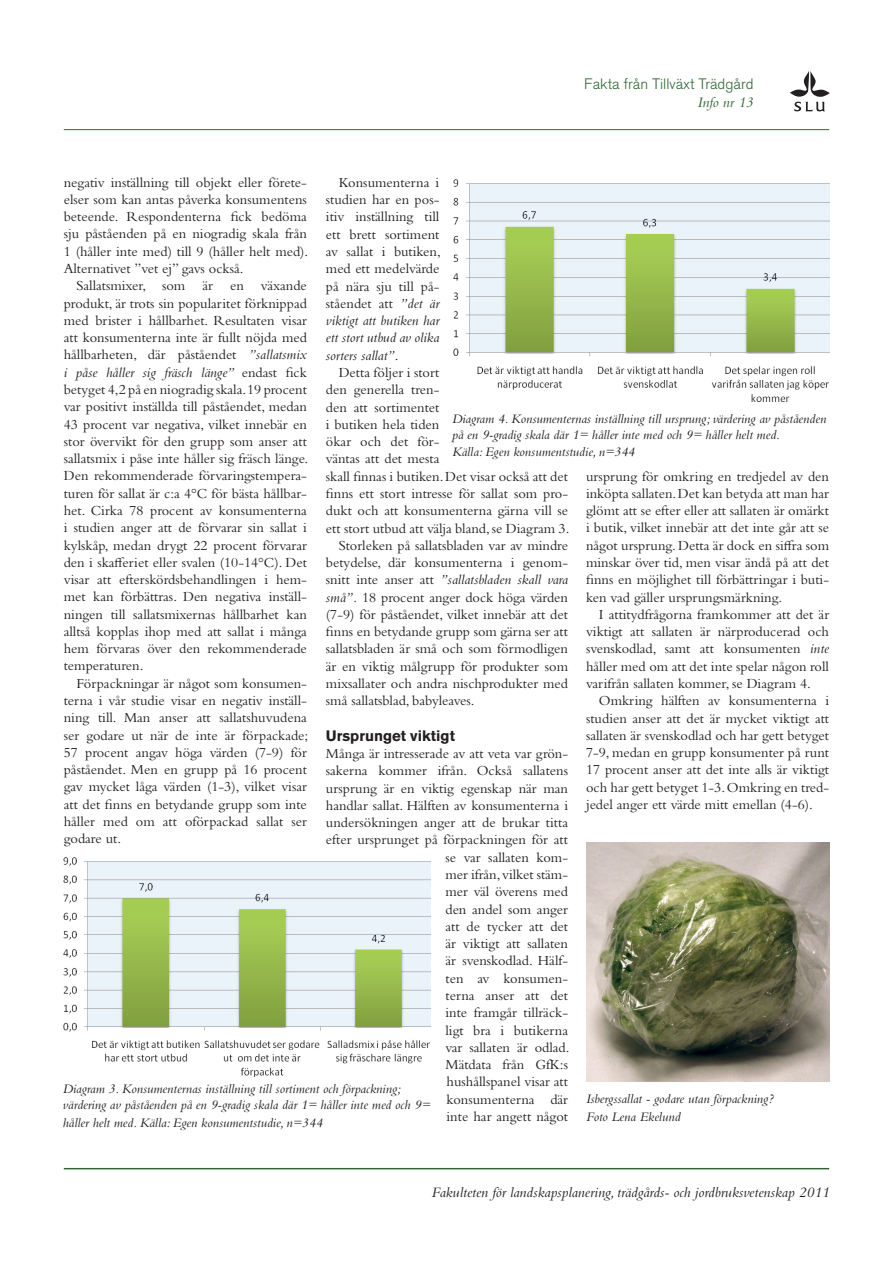
<style>
.page{position:relative;width:893px;height:1263px;background:#fff}
.page>*{position:absolute;margin:0;border:0;box-sizing:border-box;transform-origin:0 0}
.t1{font:italic 15px "Bembo";color:#231f20}
.t2{font:300 15px "Akzidenz Grotesk BQ";color:#316634}
.t3{font:700 15px "Akzidenz Grotesk BE";color:#231f20}
.t4{font:italic 15px "Bembo";color:#316634}
.t5{font:14.4px/17.2px "Bembo Std";color:#231f20;text-align:justify}
.t6{font:italic 14.4px "Bembo Std";color:#231f20}
.t7{font:italic 13.5px/16.2px "Bembo Std";color:#231f20}
.s1{font-style:italic}
.s2{font-style:normal}
</style>
<div class="page">
<svg style="left:790px;top:71px;width:40px;height:40px"></svg>
<hr style="left:64px;top:1168px;width:765px;height:1px;background:#316634">
<hr style="left:64px;top:129px;width:765px;height:1px;background:#316634">
<img style="left:586px;top:842px;width:243px;height:239px">
<img style="left:63px;top:858px;width:368px;height:219px">
<img style="left:453px;top:180px;width:377px;height:221px">
<p class="t2" style="left:584px;top:76px;width:171px">Fakta från Tillväxt Trädgård</p>
<p class="t4" style="left:697px;top:94px;width:57px">Info nr 13</p>
<p class="t5" style="left:64px;top:173px;width:246px">negativ inställning till objekt eller förete&shy;elser som kan antas påverka konsumentens beteende. Respondenterna fick bedöma sju påståenden på en niogradig skala från 1 (håller inte med) till 9 (håller helt med).<br>Alternativet ”vet ej” gavs också.</p>
<p class="t5" style="left:64px;top:277px;width:246px;text-indent:13px">Sallatsmixer, som är en växande produkt, är trots sin popularitet förknippad med brister i hållbarhet. Resultaten visar att konsumenterna inte är fullt nöjda med hållbarheten, där påståendet <span class="s1">”sallatsmix i påse håller sig fräsch länge”</span> endast fick betyget 4,2 på en niogradig skala. 19 procent var positivt inställda till påståendet, medan 43 procent var negativa, vilket innebär en stor övervikt för den grupp som anser att sallatsmix i påse inte håller sig fräsch länge.<br>Den rekommenderade förvaringstempera&shy;turen för sallat är c:a 4°C för bästa hållbar&shy;het. Cirka 78 procent av konsumenterna i studien anger att de förvarar sin sallat i kylskåp, medan drygt 22 procent förvarar den i skafferiet eller svalen (10-14°C). Det visar att efterskördsbehandlingen i hem&shy;met kan förbättras. Den negativa inställ&shy;ningen till sallatsmixernas hållbarhet kan alltså kopplas ihop med att sallat i många hem förvaras över den rekommenderade temperaturen.</p>
<p class="t5" style="left:64px;top:674px;width:246px;text-indent:13px">Förpackningar är något som konsumen&shy;terna i vår studie visar en negativ inställ&shy;ning till. Man anser att sallatshuvudena ser godare ut när de inte är förpackade; 57 procent angav höga värden (7-9) för påståendet. Men en grupp på 16 procent gav mycket låga värden (1-3), vilket visar att det finns en betydande grupp som inte håller med om att oförpackad sallat ser godare ut.</p>
<p class="t5" style="left:326px;top:173px;width:116px;text-indent:13px">Konsumenterna i studien har en pos&shy;itiv inställning till ett brett sortiment av sallat i butiken, med ett medelvärde på nära sju till på&shy;ståendet att <span class="s1">”det är viktigt att butiken har ett stort utbud av olika sorters sallat”</span>.</p>
<p class="t5" style="left:339px;top:364px;width:102px">Detta följer i stort</p>
<p class="t5" style="left:326px;top:381px;width:115px">den generella tren-</p>
<p class="t5" style="left:326px;top:398px;width:115px">den att sortimentet</p>
<p class="t5" style="left:326px;top:415px;width:115px">i butiken hela tiden</p>
<p class="t5" style="left:326px;top:433px;width:115px">ökar och det för-</p>
<p class="t5" style="left:326px;top:450px;width:115px">väntas att det mesta</p>
<p class="t5" style="left:326px;top:467px;width:244px">skall finnas i butiken. Det visar också att det</p>
<p class="t5" style="left:326px;top:484px;width:244px">finns ett stort intresse för sallat som pro-</p>
<p class="t5" style="left:326px;top:502px;width:244px">dukt och att konsumenterna gärna vill se</p>
<p class="t5" style="left:326px;top:519px;width:245px">ett stort utbud att välja bland, se Diagram 3.</p>
<p class="t5" style="left:339px;top:536px;width:231px">Storleken på sallatsbladen var av mindre</p>
<p class="t5" style="left:326px;top:554px;width:244px">betydelse, där konsumenterna i genom-</p>
<p class="t6" style="left:326px;top:571px;width:244px"><span class="s2">snitt inte anser att</span> ”sallatsbladen skall vara</p>
<p class="t5" style="left:326px;top:588px;width:244px"><span class="s1">små”.</span> 18 procent anger dock höga värden</p>
<p class="t5" style="left:326px;top:605px;width:244px">(7-9) för påståendet, vilket innebär att det</p>
<p class="t5" style="left:326px;top:623px;width:244px">finns en betydande grupp som gärna ser att</p>
<p class="t5" style="left:326px;top:640px;width:244px">sallatsbladen är små och som förmodligen</p>
<p class="t5" style="left:326px;top:657px;width:244px">är en viktig målgrupp för produkter som</p>
<p class="t5" style="left:326px;top:675px;width:244px">mixsallater och andra nischprodukter med</p>
<p class="t5" style="left:326px;top:692px;width:150px">små sallatsblad, babyleaves.</p>
<p class="t3" style="left:326px;top:727px;width:131px">Ursprunget viktigt</p>
<p class="t5" style="left:326px;top:745px;width:245px;text-align:right">Många är intresserade av att veta var grön&shy;sakerna kommer ifrån. Också sallatens ursprung är en viktig egenskap när man handlar sallat. Hälften av konsumenterna i undersökningen anger att de brukar titta efter ursprunget på förpackningen för att se var sallaten kom-<br>mer ifrån, vilket stäm-<br>mer väl överens med<br>den andel som anger<br>att de tycker att det<br>är viktigt att sallaten<br>är svenskodlad. Hälf-<br>ten av konsumen-<br>terna anser att det<br>inte framgår tillräck-<br>ligt bra i butikerna<br>var sallaten är odlad.<br>Mätdata från GfK:s<br>hushållspanel visar att<br>konsumenterna där<br>inte har angett något</p>
<p class="t7" style="left:452px;top:411px;width:376px">Diagram 4. Konsumenternas inställning till ursprung; värdering av påståenden på en 9-gradig skala där 1= håller inte med och 9= håller helt med.<br>Källa: Egen konsumentstudie, n=344</p>
<p class="t5" style="left:586px;top:467px;width:245px">ursprung för omkring en tredjedel av den inköpta sallaten. Det kan betyda att man har glömt att se efter eller att sallaten är omärkt i butik, vilket innebär att det inte går att se något ursprung. Detta är dock en siffra som minskar över tid, men visar ändå på att det finns en möjlighet till förbättringar i buti&shy;ken vad gäller ursprungsmärkning.</p>
<p class="t5" style="left:586px;top:605px;width:245px;text-indent:13px">I attitydfrågorna framkommer att det är viktigt att sallaten är närproducerad och svenskodlad, samt att konsumenten <span class="s1">inte </span>håller med om att det inte spelar någon roll varifrån sallaten kommer, se Diagram 4.</p>
<p class="t5" style="left:586px;top:692px;width:245px;text-indent:13px">Omkring hälften av konsumenterna i studien anser att det är mycket viktigt att sallaten är svenskodlad och har gett betyget 7-9, medan en grupp konsumenter på runt 17 procent anser att det inte alls är viktigt och har gett betyget 1-3. Omkring en tred&shy;jedel anger ett värde mitt emellan (4-6).</p>
<p class="t7" style="left:63px;top:1080px;width:369px">Diagram 3. Konsumenternas inställning till sortiment och förpackning; värdering av påståenden på en 9-gradig skala där 1= håller inte med och 9=</p>
<p class="t7" style="left:63px;top:1114px;width:261px">håller helt med. Källa: Egen konsumentstudie, n=344</p>
<p class="t7" style="left:586px;top:1090px;width:189px;line-height:18px">Isbergssallat - godare utan förpackning?<br>Foto Lena Ekelund</p>
<p class="t1" style="left:431px;top:1184px;width:399px">Fakulteten för landskapsplanering, trädgårds- och jordbruksvetenskap 2011</p>
</div>
